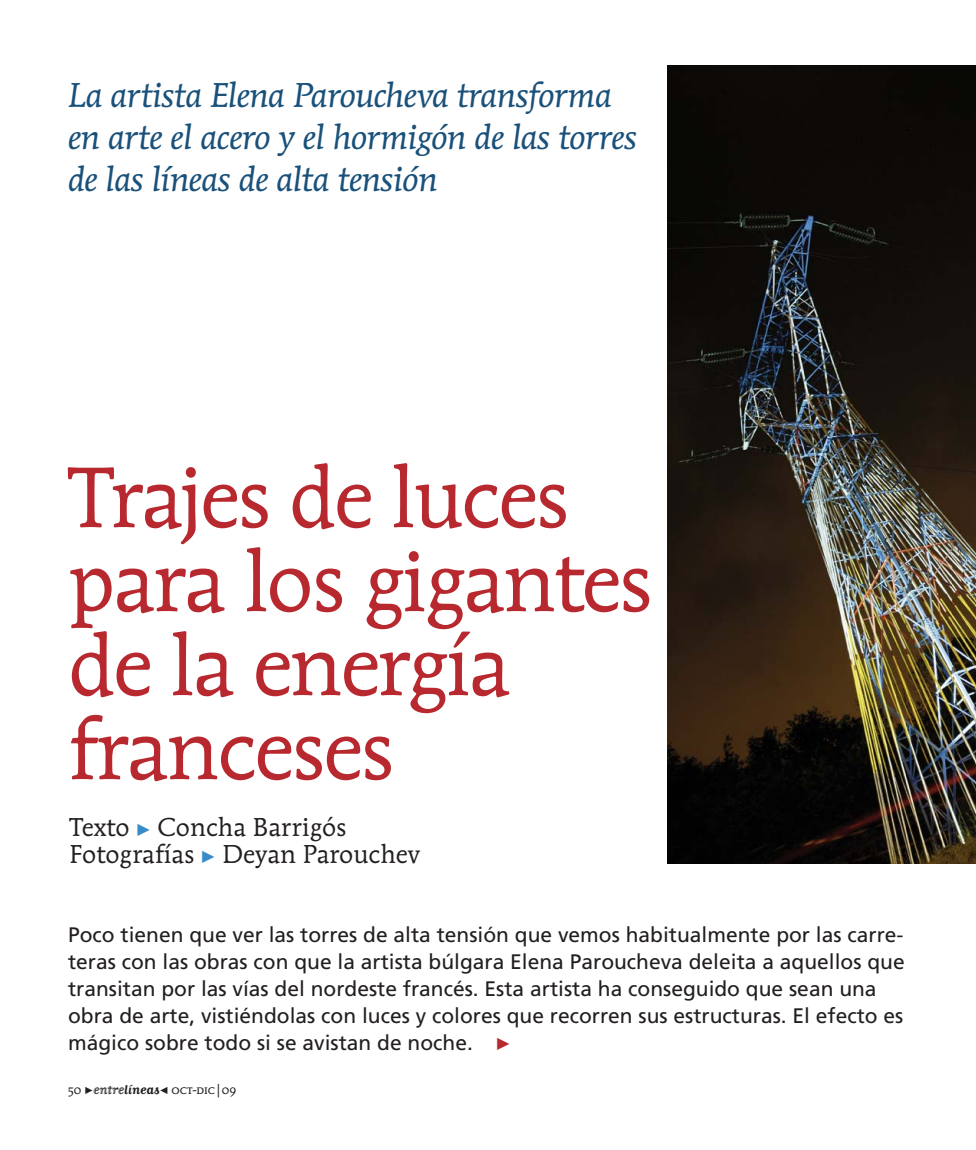
<style>
.page{position:relative;width:976px;height:1150px;background:#fff}
.page>*{position:absolute;margin:0;border:0;box-sizing:border-box;transform-origin:0 0}
.t1{font:90px/84px "Mendoza";letter-spacing:-.025em;color:#b8292f}
.t2{font:italic 36px/42px "Mendoza";letter-spacing:-.015em;color:#1a517a}
.t3{font:27px/27px "Mendoza";color:#231f20}
.t4{font:21px/27px "Frutiger";color:#231f20}
.t5{font:13.5px "Mendoza SC";color:#231f20}
.s1{font-family:"Matrix Inline Script";font-size:15px}
.s2{font-family:"Matrix Script";font-weight:700;font-size:15px}
</style>
<div class="page">
<img style="left:668px;top:65px;width:308px;height:798px">
<h2 class="t2" style="left:68px;top:77px;width:571px">La artista Elena Paroucheva transforma en arte el acero y el hormigón de las torres de las líneas de alta tensión</h2>
<h1 class="t1" style="left:68px;top:462px;width:586px">Trajes de luces para los gigantes de la energía franceses</h1>
<p class="t3" style="left:70px;top:816px;width:352px">Texto Concha Barrigós<br>Fotografías Deyan Parouchev</p>
<p class="t4" style="left:68px;top:923px;width:838px">Poco tienen que ver las torres de alta tensión que vemos habitualmente por las carre&shy;teras con las obras con que la artista búlgara Elena Paroucheva deleita a aquellos que transitan por las vías del nordeste francés. Esta artista ha conseguido que sean una obra de arte, vistiéndolas con luces y colores que recorren sus estructuras. El efecto es mágico sobre todo si se avistan de noche.</p>
<p class="t5" style="left:68px;top:1082px;width:170px">50 <span class="s1">entre</span><span class="s2">líneas</span>● oct-dic|09</p>
</div>
